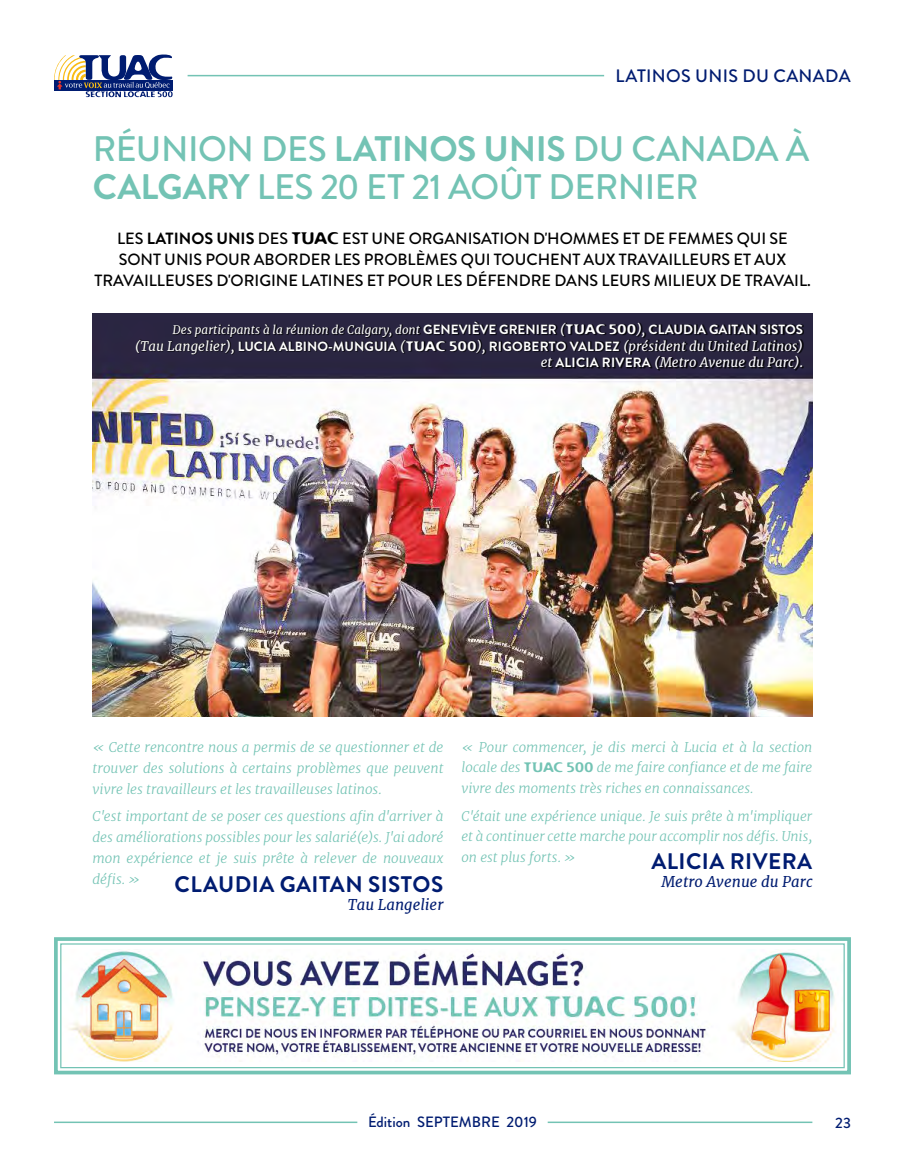
<style>
.page{position:relative;width:905px;height:1175px;background:#fff}
.page>*{position:absolute;margin:0;border:0;box-sizing:border-box;transform-origin:0 0}
.t1{font:500 35.4px/38.4px "Brandon Grotesque";letter-spacing:-.01em;color:#73c3b4}
.t2{font:700 22.5px "Brandon Grotesque";letter-spacing:.02em;color:#001c71}
.t3{font:500 18px "Brandon Grotesque";letter-spacing:.02em;color:#001c71}
.t4{font:500 16.2px/20.7px "Brandon Grotesque";color:#000;text-align:center}
.t5{font:italic 15px "Merriweather";color:#001c71}
.t6{font:500 15px "Brandon Grotesque";color:#001c71}
.t7{font:italic 300 13.5px/21px "Merriweather";color:#73c3b4;text-align:justify}
.t8{font:italic 300 13.35px/20.7px "Merriweather";color:#73c3b4;text-align:justify}
.t9{font:italic 13.35px/16.4px "Merriweather";color:#fff;text-align:right}
.t10{font:italic 11.85px "Merriweather";color:#fff}
.s1{font-weight:700}
.s2{font-family:"Flexure";font-weight:400}
.s3{font-family:"Brandon Grotesque";font-weight:700;font-style:normal;font-size:13.35px}
.s4{font-size:13.35px}
.s5{font-family:"Flexure";font-style:normal;font-size:13.35px}
.s6{font-family:"Brandon Grotesque";font-weight:700;font-style:normal}
.s7{font-family:"Flexure";font-style:normal}
.s8{font-family:"Flexure";font-weight:400;font-style:normal}
</style>
<div class="page">
<img style="left:93px;top:314px;width:719px;height:402px">
<svg style="left:54px;top:54px;width:119px;height:43px"></svg>
<hr style="left:187px;top:75px;width:417px;height:1px;background:#73c3b4">
<hr style="left:54px;top:1121px;width:303px;height:2px;background:#73c3b4">
<hr style="left:547px;top:1121px;width:265px;height:2px;background:#73c3b4">
<img style="left:54px;top:937px;width:797px;height:138px">
<div style="left:60px;top:943px;width:784px;height:125px;border:1px solid #73c3b4"></div>
<div style="left:136px;top:321px;width:667px;height:49px;background:#000;opacity:.8"></div>
<h3 class="t3" style="left:615px;top:63px;width:237px">LATINOS UNIS DU CANADA</h3>
<h1 class="t1" style="left:93px;top:130px;width:717px">RÉUNION DES <span class="s1">LATINOS UNIS</span> DU CANADA À<br><span class="s1">CALGARY</span> LES 20 ET 21 AOÛT DERNIER</h1>
<p class="t4" style="left:94px;top:229px;width:717px">LES <span class="s1">LATINOS UNIS</span> DES <span class="s2">TUAC</span> EST UNE ORGANISATION D'HOMMES ET DE FEMMES QUI SE<br>SONT UNIS POUR ABORDER LES PROBLÈMES QUI TOUCHENT AUX TRAVAILLEURS ET AUX<br>TRAVAILLEUSES D'ORIGINE LATINES ET POUR LES DÉFENDRE DANS LEURS MILIEUX DE TRAVAIL.</p>
<p class="t10" style="left:173px;top:323px;width:632px">Des participants à la réunion de Calgary, dont <span class="s3">GENEVIÈVE GRENIER</span> <span class="s4">(</span><span class="s5">TUAC 500</span><span class="s4">),</span> <span class="s3">CLAUDIA GAITAN SISTOS</span></p>
<p class="t9" style="left:135px;top:338px;width:669px">(Tau Langelier), <span class="s6">LUCIA ALBINO-MUNGUIA</span> (<span class="s7">TUAC 500</span>), <span class="s6">RIGOBERTO VALDEZ</span> (président du United Latinos) et <span class="s6">ALICIA RIVERA</span> (Metro Avenue du Parc).</p>
<p class="t7" style="left:92px;top:736px;width:352px">« Cette rencontre nous a permis de se questionner et de trouver des solutions à certains problèmes que peuvent vivre les travailleurs et les travailleuses latinos.</p>
<p class="t7" style="left:92px;top:806px;width:352px">C'est important de se poser ces questions afin d'arriver à des améliorations possibles pour les salarié(e)s. J'ai adoré mon expérience et je suis prête à relever de nouveaux défis. »</p>
<h2 class="t2" style="left:175px;top:868px;width:270px">CLAUDIA GAITAN SISTOS</h2>
<p class="t5" style="left:348px;top:895px;width:97px">Tau Langelier</p>
<p class="t8" style="left:461px;top:736px;width:352px">« Pour commencer, je dis merci à Lucia et à la section locale des <span class="s8">TUAC 500</span> de me faire confiance et de me faire vivre des moments très riches en connaissances.</p>
<p class="t8" style="left:461px;top:805px;width:352px">C'était une expérience unique. Je suis prête à m'impliquer et à continuer cette marche pour accomplir nos défis. Unis, on est plus forts. »</p>
<h2 class="t2" style="left:651px;top:845px;width:162px">ALICIA RIVERA</h2>
<p class="t5" style="left:661px;top:872px;width:152px">Metro Avenue du Parc</p>
<p class="t6" style="left:368px;top:1111px;width:170px">Édition SEPTEMBRE 2019</p>
<p class="t6" style="left:835px;top:1112px;width:17px">23</p>
</div>
